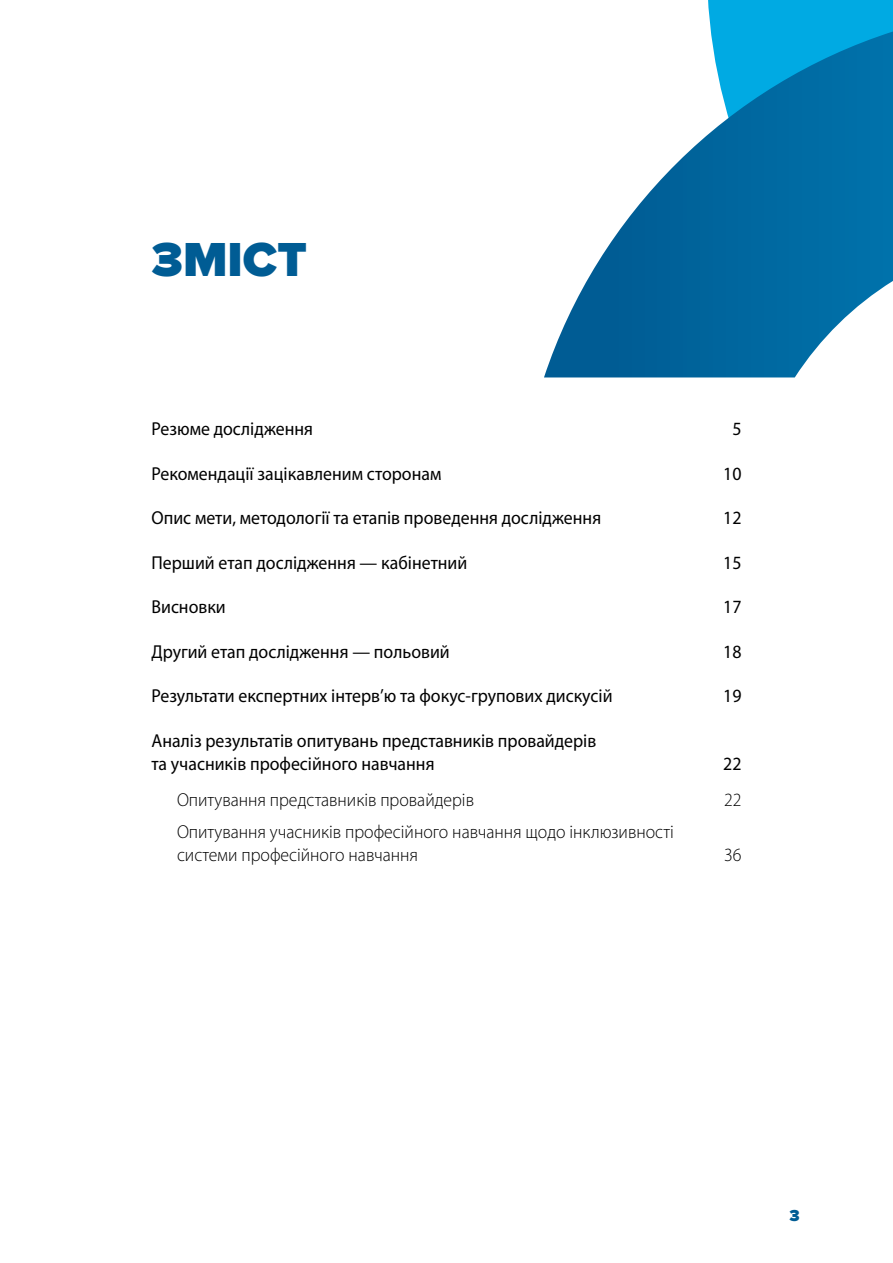
<style>
.page{position:relative;width:893px;height:1263px;background:#fff}
.page>*{position:absolute;margin:0;border:0;box-sizing:border-box;transform-origin:0 0}
.Title1{font:900 49.5px "Proxima Nova";color:#005c94}
.Text{font:18.75px/23.2px "Myriad Pro";color:#000;scale:.95 1}
.Text-2{font:300 18.75px/23.2px "Myriad Pro";color:#000;scale:.95 1}
.t1{font:900 16.5px "Proxima Nova";color:#005c94}
</style>
<div class="page">
<div style="left:708px;top:0;width:185px;height:32px;background:#00aae3"></div>
<svg style="left:544px;top:32px;width:349px;height:345px"></svg>
<h1 class="Title1" style="left:151px;top:231px;width:157px">ЗМІСТ</h1>
<p class="Text" style="left:151px;top:417px;width:172px">Резюме дослідження</p>
<p class="Text" style="left:732px;top:417px;width:11px">5</p>
<p class="Text" style="left:151px;top:462px;width:307px">Рекомендації зацікавленим сторонам</p>
<p class="Text" style="left:723px;top:462px;width:21px">10</p>
<p class="Text" style="left:151px;top:506px;width:475px">Опис мети, методології та етапів проведення дослідження</p>
<p class="Text" style="left:723px;top:506px;width:21px">12</p>
<p class="Text" style="left:151px;top:551px;width:334px">Перший етап дослідження — кабінетний</p>
<p class="Text" style="left:723px;top:551px;width:21px">15</p>
<p class="Text" style="left:151px;top:595px;width:80px">Висновки</p>
<p class="Text" style="left:723px;top:595px;width:21px">17</p>
<p class="Text" style="left:151px;top:640px;width:315px">Другий етап дослідження — польовий</p>
<p class="Text" style="left:723px;top:640px;width:21px">18</p>
<p class="Text" style="left:151px;top:684px;width:487px">Результати експертних інтерв’ю та фокус-групових дискусій</p>
<p class="Text" style="left:723px;top:684px;width:21px">19</p>
<p class="Text" style="left:151px;top:729px;width:470px">Аналіз результатів опитувань представників провайдерів та учасників професійного навчання</p>
<p class="Text" style="left:723px;top:752px;width:21px">22</p>
<p class="Text-2" style="left:177px;top:789px;width:314px">Опитування представників провайдерів</p>
<p class="Text-2" style="left:724px;top:789px;width:20px">22</p>
<p class="Text-2" style="left:177px;top:820px;width:524px">Опитування учасників професійного навчання щодо інклюзивності системи професійного навчання</p>
<p class="Text-2" style="left:724px;top:844px;width:20px">36</p>
<p class="t1" style="left:789px;top:1206px;width:12px">3</p>
</div>
